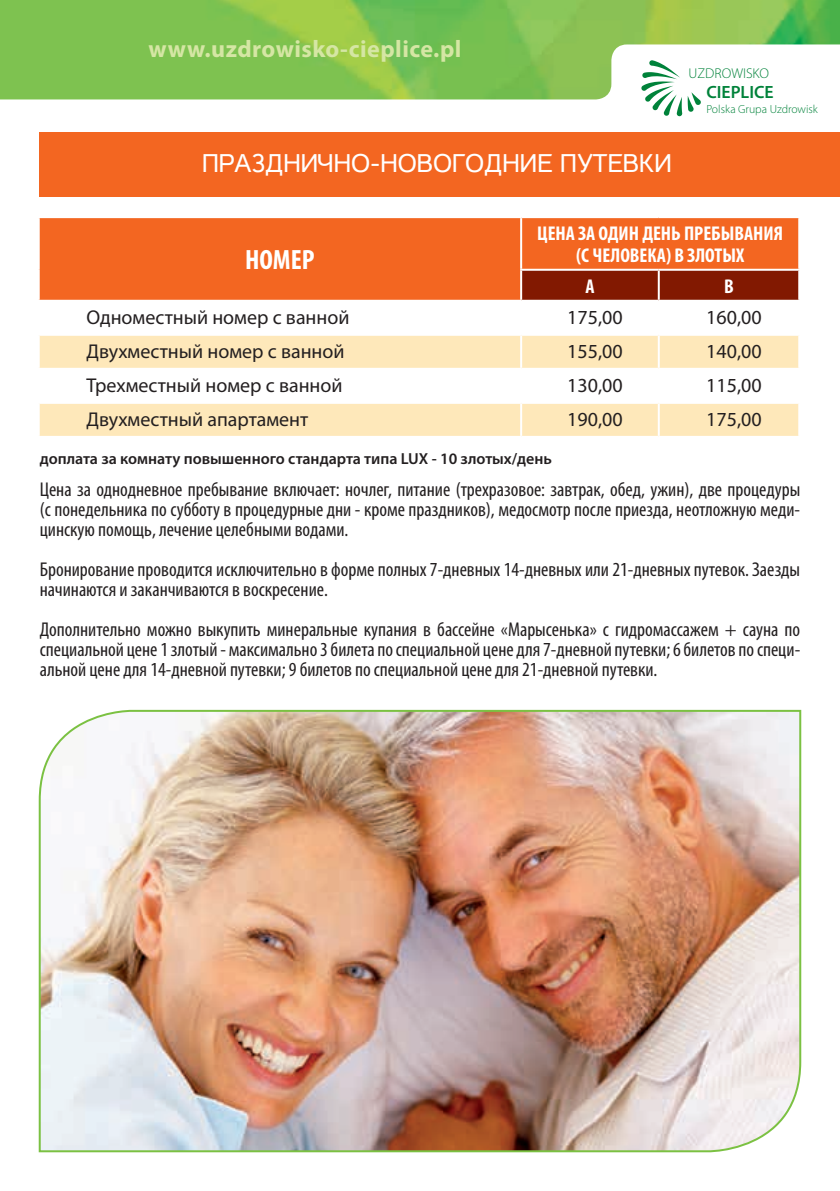
<style>
.page{position:relative;width:840px;height:1191px;background:#fff}
.page>*{position:absolute;margin:0;border:0;box-sizing:border-box;transform-origin:0 0}
.t1{font:700 condensed 28px "Myriad Pro";color:#fff}
.t2{font:26px "Casper";color:#fff}
.t3{font:700 24px "Myriad Pro";letter-spacing:.02em;color:#d5e6a4}
.t4{font:condensed 20px/20px "Myriad Pro";color:#231f20;text-align:justify}
.t5{font:20px "Myriad Pro";color:#231f20}
.t6{font:700 condensed 20px/21.6px "Myriad Pro";color:#fff;text-align:center}
.t7{font:600 17.8px "Myriad Pro";color:#00823a}
.t8{font:600 16px "Myriad Pro";color:#231f20}
.t9{font:300 14.2px "Myriad Pro";color:#00823a}
.t10{font:300 11.8px "Myriad Pro";color:#00823a}
</style>
<div class="page">
<div style="left:40px;top:132px;width:799px;height:65px;background:#f36621"></div>
<div style="left:40px;top:218px;width:757px;height:82px;background:#f36621"></div>
<div style="left:522px;top:271px;width:275px;height:29px;background:#821901"></div>
<svg style="left:40px;top:336px;width:757px;height:100px;fill:#fee8ba"></svg>
<hr style="left:520px;top:218px;width:2px;height:51px;background:#fff">
<hr style="left:520px;top:269px;width:138px;height:2px;background:#fff">
<hr style="left:520px;top:271px;width:2px;height:29px;background:#fff">
<hr style="left:658px;top:269px;width:141px;height:2px;background:#fff">
<hr style="left:657px;top:271px;width:2px;height:29px;background:#fff">
<hr style="left:520px;top:336px;width:2px;height:32px;background:#fff">
<hr style="left:657px;top:336px;width:2px;height:32px;background:#fff">
<hr style="left:38px;top:368px;width:483px;height:2px;background:#fff">
<hr style="left:521px;top:368px;width:137px;height:2px;background:#fff">
<hr style="left:520px;top:370px;width:2px;height:32px;background:#fff">
<hr style="left:658px;top:368px;width:141px;height:2px;background:#fff">
<hr style="left:657px;top:370px;width:2px;height:32px;background:#fff">
<hr style="left:38px;top:402px;width:483px;height:2px;background:#fff">
<hr style="left:521px;top:402px;width:137px;height:2px;background:#fff">
<hr style="left:520px;top:404px;width:2px;height:32px;background:#fff">
<hr style="left:658px;top:402px;width:141px;height:2px;background:#fff">
<hr style="left:657px;top:404px;width:2px;height:32px;background:#fff">
<svg style="left:645px;top:99px;width:55px;height:17px"></svg>
<img style="left:0;top:0;width:839px;height:99px">
<img style="left:38px;top:709px;width:763px;height:444px">
<p class="t3" style="left:148px;top:33px;width:314px">www.uzdrowisko-cieplice.pl</p>
<h2 class="t2" style="left:202px;top:149px;width:471px">Празднично-новогодние путевки</h2>
<p class="t9" style="left:688px;top:65px;width:82px">UZDROWISKO</p>
<p class="t7" style="left:706px;top:80px;width:69px">CIEPLICE</p>
<p class="t10" style="left:706px;top:102px;width:113px">Polska Grupa Uzdrowisk</p>
<h1 class="t1" style="left:245px;top:243px;width:71px">НОМЕР</h1>
<p class="t6" style="left:537px;top:222px;width:247px">ЦЕНА ЗА ОДИН ДЕНЬ ПРЕБЫВАНИЯ (С ЧЕЛОВЕКА) В ЗЛОТЫХ</p>
<p class="t6" style="left:585px;top:275px;width:11px">A</p>
<p class="t6" style="left:723px;top:275px;width:11px">B</p>
<p class="t5" style="left:86px;top:305px;width:264px">Одноместный номер с ванной</p>
<p class="t5" style="left:567px;top:305px;width:57px">175,00</p>
<p class="t5" style="left:705px;top:305px;width:57px">160,00</p>
<p class="t5" style="left:86px;top:339px;width:259px">Двухместный номер с ванной</p>
<p class="t5" style="left:567px;top:339px;width:57px">155,00</p>
<p class="t5" style="left:705px;top:339px;width:57px">140,00</p>
<p class="t5" style="left:86px;top:373px;width:257px">Трехместный номер с ванной</p>
<p class="t5" style="left:567px;top:373px;width:57px">130,00</p>
<p class="t5" style="left:705px;top:373px;width:57px">115,00</p>
<p class="t5" style="left:86px;top:407px;width:223px">Двухместный апартамент</p>
<p class="t5" style="left:567px;top:407px;width:57px">190,00</p>
<p class="t5" style="left:705px;top:407px;width:57px">175,00</p>
<p class="t8" style="left:40px;top:448px;width:513px">доплата за комнату повышенного стандарта типа LUX - 10 злотых/день</p>
<p class="t4" style="left:40px;top:479px;width:761px">Цена за однодневное пребывание включает: ночлег, питание (трехразовое: завтрак, обед, ужин), две процедуры (с понедельника по субботу в процедурные дни - кроме праздников), медосмотр после приезда, неотложную меди&shy;цинскую помощь, лечение целебными водами.</p>
<p class="t4" style="left:40px;top:559px;width:761px">Бронирование проводится исключительно в форме полных 7-дневных 14-дневных или 21-дневных путевок. Заезды начинаются и заканчиваются в воскресение.</p>
<p class="t4" style="left:40px;top:619px;width:761px">Дополнительно можно выкупить минеральные купания в бассейне «Марысенька» с гидромассажем + сауна по специальной цене 1 злотый - максимально 3 билета по специальной цене для 7-дневной путевки; 6 билетов по специ&shy;альной цене для 14-дневной путевки; 9 билетов по специальной цене для 21-дневной путевки.</p>
</div>
